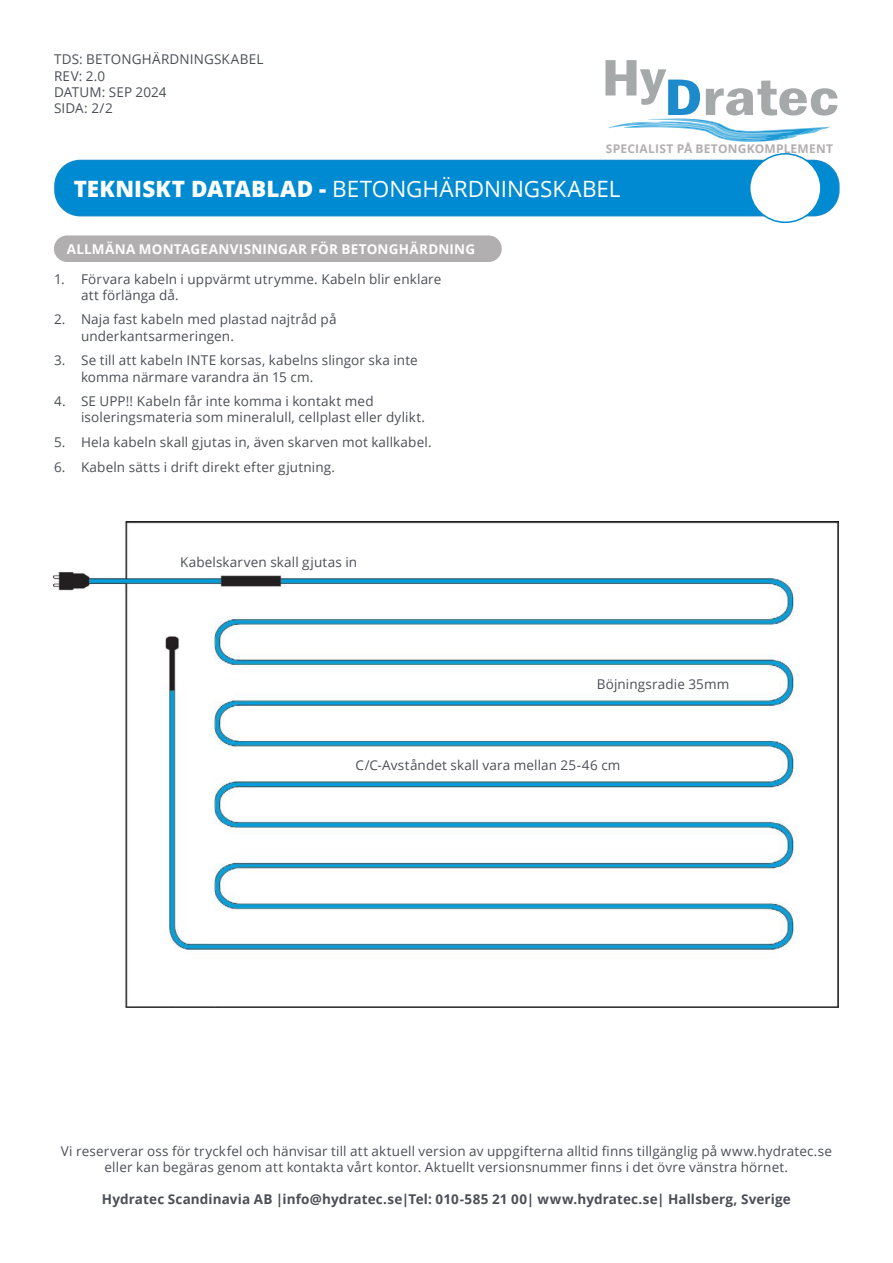
<style>
.page{position:relative;width:893px;height:1263px;background:#fff}
.page>*{position:absolute;margin:0;border:0;box-sizing:border-box;transform-origin:0 0}
.TDS_bold{font:22.5px "Open Sans";color:#fff}
.Text{font:13.5px/16.2px "Open Sans";letter-spacing:.01em;color:#4b4f56}
.Text-2{font:700 13.5px "Open Sans";letter-spacing:.01em;color:#4b4f56}
.Under_rubrik{font:700 13.5px "Open Sans";letter-spacing:.015em;color:#fff}
.Text-3{font:700 12px "Open Sans";letter-spacing:.02em;color:#b2afb0}
.s1{font-weight:800}
</style>
<div class="page">
<div style="left:55px;top:160px;width:784px;height:56px;background:#008ad1;border-radius:25px"></div>
<div style="left:54px;top:160px;width:786px;height:56px;border:2px solid #1289ca;border-radius:25px"></div>
<div style="left:750px;top:154px;width:71px;height:68px;background:#fff;border-radius:50%"></div>
<div style="left:749px;top:153px;width:73px;height:70px;border:2px solid #008ad1;border-radius:50%"></div>
<svg style="left:605px;top:60px;width:232px;height:82px"></svg>
<div style="left:54px;top:235px;width:448px;height:27px;background:#b2afb0;border-radius:13px"></div>
<img style="left:54px;top:522px;width:785px;height:486px">
<p class="Text" style="left:54px;top:51px;width:211px">TDS: BETONGHÄRDNINGSKABEL</p>
<p class="Text" style="left:54px;top:67px;width:53px">REV: 2.0</p>
<p class="Text" style="left:54px;top:83px;width:114px">DATUM: SEP 2024</p>
<p class="Text" style="left:54px;top:100px;width:60px">SIDA: 2/2</p>
<p class="Text-3" style="left:606px;top:140px;width:229px">SPECIALIST PÅ BETONGKOMPLEMENT</p>
<p class="TDS_bold" style="left:74px;top:174px;width:548px"><span class="s1">TEKNISKT DATABLAD -</span> BETONGHÄRDNINGSKABEL</p>
<p class="Under_rubrik" style="left:67px;top:239px;width:410px">ALLMÄNA MONTAGEANVISNINGAR FÖR BETONGHÄRDNING</p>
<p class="Text" style="left:81px;top:270px;width:362px;text-indent:-27px">1. Förvara kabeln i uppvärmt utrymme. Kabeln blir enklare att förlänga då.</p>
<p class="Text" style="left:81px;top:311px;width:257px;text-indent:-27px">2. Naja fast kabeln med plastad najtråd på underkantsarmeringen.</p>
<p class="Text" style="left:81px;top:352px;width:338px;text-indent:-27px">3. Se till att kabeln INTE korsas, kabelns slingor ska inte komma närmare varandra än 15 cm.</p>
<p class="Text" style="left:81px;top:393px;width:346px;text-indent:-27px">4. SE UPP!! Kabeln får inte komma i kontakt med isoleringsmateria som mineralull, cellplast eller dylikt.</p>
<p class="Text" style="left:54px;top:434px;width:379px">5. Hela kabeln skall gjutas in, även skarven mot kallkabel.</p>
<p class="Text" style="left:54px;top:458px;width:282px">6. Kabeln sätts i drift direkt efter gjutning.</p>
<p class="Text" style="left:180px;top:554px;width:179px">Kabelskarven skall gjutas in</p>
<p class="Text" style="left:597px;top:675px;width:134px">Böjningsradie 35mm</p>
<p class="Text" style="left:356px;top:757px;width:266px">C/C-Avståndet skall vara mellan 25-46 cm</p>
<p class="Text" style="left:61px;top:1142px;width:773px;text-align:center">Vi reserverar oss för tryckfel och hänvisar till att aktuell version av uppgifterna alltid finns tillgänglig på www.hydratec.se eller kan begäras genom att kontakta vårt kontor. Aktuellt versionsnummer finns i det övre vänstra hörnet.</p>
<p class="Text-2" style="left:102px;top:1190px;width:690px">Hydratec Scandinavia AB |info@hydratec.se|Tel: 010-585 21 00| www.hydratec.se| Hallsberg, Sverige</p>
</div>
